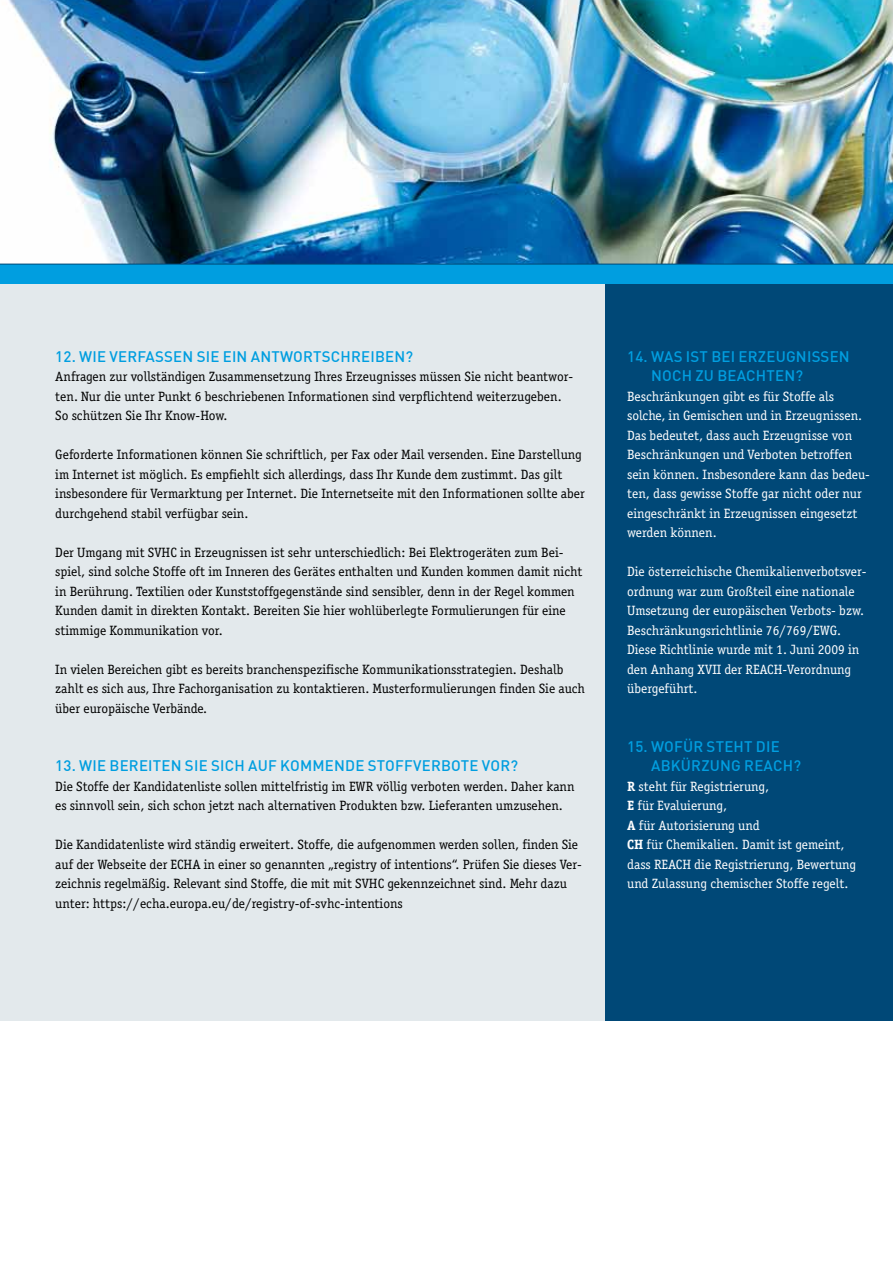
<style>
.page{position:relative;width:893px;height:1263px;background:#fff}
.page>*{position:absolute;margin:0;border:0;box-sizing:border-box;transform-origin:0 0}
.t1{font:500 15px/19.5px "DIN";letter-spacing:.015em;color:#009ee0}
.t2{font:13.5px/19.5px "Officina Serif";color:#000}
.t3{font:13.5px/19.5px "Officina Serif";color:#fff}
.s1{font-weight:700}
</style>
<div class="page">
<div style="left:605px;top:284px;width:288px;height:736px;background:#004877"></div>
<div style="left:0;top:284px;width:605px;height:736px;background:#e3e9ec"></div>
<img style="left:0;top:0;width:892px;height:264px">
<hr style="left:892px;top:0;width:1px;height:264px;background:#004877">
<div style="left:0;top:264px;width:893px;height:20px;background:#009ee0"></div>
<hr style="left:0;top:264px;width:893px;height:1px;background:#004877">
<p class="t1" style="left:55px;top:346px;width:359px">12. WIE VERFASSEN SIE EIN ANTWORTSCHREIBEN?</p>
<p class="t2" style="left:55px;top:367px;width:519px">Anfragen zur vollständigen Zusammensetzung Ihres Erzeugnisses müssen Sie nicht beantwor&shy;ten. Nur die unter Punkt 6 beschriebenen Informationen sind verpflichtend weiterzugeben.<br>So schützen Sie Ihr Know-How.</p>
<p class="t2" style="left:55px;top:445px;width:531px">Geforderte Informationen können Sie schriftlich, per Fax oder Mail versenden. Eine Darstellung im Internet ist möglich. Es empfiehlt sich allerdings, dass Ihr Kunde dem zustimmt. Das gilt insbesondere für Vermarktung per Internet. Die Internetseite mit den Informationen sollte aber durchgehend stabil verfügbar sein.</p>
<p class="t2" style="left:55px;top:542px;width:529px">Der Umgang mit SVHC in Erzeugnissen ist sehr unterschiedlich: Bei Elektrogeräten zum Bei&shy;spiel, sind solche Stoffe oft im Inneren des Gerätes enthalten und Kunden kommen damit nicht in Berührung. Textilien oder Kunststoffgegenstände sind sensibler, denn in der Regel kommen Kunden damit in direkten Kontakt. Bereiten Sie hier wohlüberlegte Formulierungen für eine stimmige Kommunikation vor.</p>
<p class="t2" style="left:55px;top:659px;width:531px">In vielen Bereichen gibt es bereits branchenspezifische Kommunikationsstrategien. Deshalb zahlt es sich aus, Ihre Fachorganisation zu kontaktieren. Musterformulierungen finden Sie auch über europäische Verbände.</p>
<p class="t1" style="left:55px;top:755px;width:464px">13. WIE BEREITEN SIE SICH AUF KOMMENDE STOFFVERBOTE VOR?</p>
<p class="t2" style="left:55px;top:776px;width:521px">Die Stoffe der Kandidatenliste sollen mittelfristig im EWR völlig verboten werden. Daher kann es sinnvoll sein, sich schon jetzt nach alternativen Produkten bzw. Lieferanten umzusehen.</p>
<p class="t2" style="left:55px;top:835px;width:528px">Die Kandidatenliste wird ständig erweitert. Stoffe, die aufgenommen werden sollen, finden Sie auf der Webseite der ECHA in einer so genannten „registry of intentions“. Prüfen Sie dieses Ver&shy;zeichnis regelmäßig. Relevant sind Stoffe, die mit mit SVHC gekennzeichnet sind. Mehr dazu unter: https://echa.europa.eu/de/registry-of-svhc-intentions</p>
<p class="t1" style="left:651px;top:346px;width:200px;text-indent:-24px">14. WAS IST BEI ERZEUGNISSEN<br>NOCH ZU BEACHTEN?</p>
<p class="t3" style="left:627px;top:386px;width:244px">Beschränkungen gibt es für Stoffe als solche, in Gemischen und in Erzeugnissen.<br>Das bedeutet, dass auch Erzeugnisse von Beschränkungen und Verboten betroffen sein können. Insbesondere kann das bedeu&shy;ten, dass gewisse Stoffe gar nicht oder nur eingeschränkt in Erzeugnissen eingesetzt werden können.</p>
<p class="t3" style="left:627px;top:562px;width:241px">Die österreichische Chemikalienverbotsver&shy;ordnung war zum Großteil eine nationale Umsetzung der europäischen Verbots- bzw.<br>Beschränkungsrichtlinie 76/769/EWG.<br>Diese Richtlinie wurde mit 1. Juni 2009 in den Anhang XVII der REACH-Verordnung übergeführt.</p>
<p class="t1" style="left:627px;top:736px;width:154px;text-align:center">15. WOFÜR STEHT DIE<br>ABKÜRZUNG REACH</p>
<p class="t1" style="left:793px;top:755px;width:9px">?</p>
<p class="t3" style="left:627px;top:776px;width:231px"><span class="s1">R</span> steht für Registrierung,<br><span class="s1">E</span> für Evaluierung,<br><span class="s1">A</span> für Autorisierung und<br><span class="s1">CH</span> für Chemikalien. Damit ist gemeint, dass REACH die Registrierung, Bewertung und Zulassung chemischer Stoffe regelt.</p>
</div>
